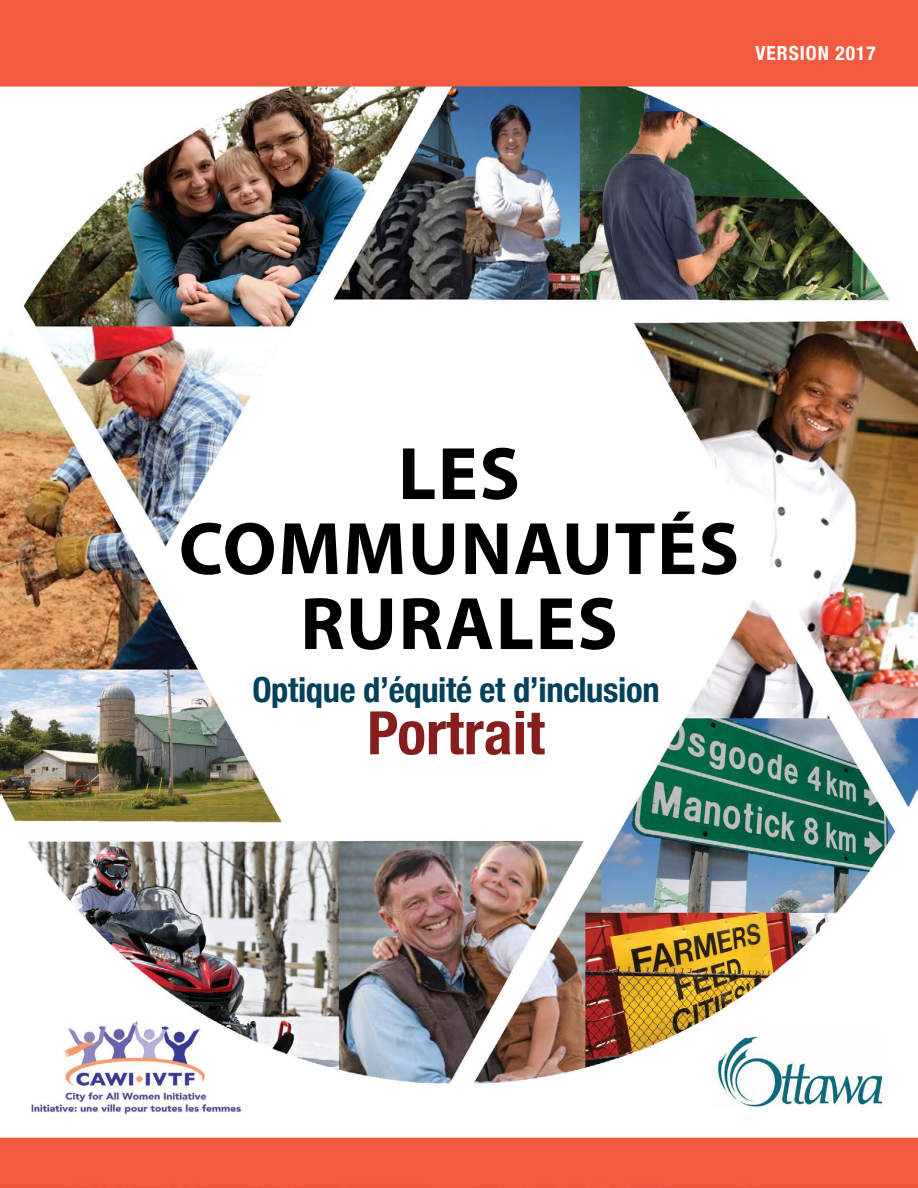
<style>
.page{position:relative;width:918px;height:1188px;background:#fff}
.page>*{position:absolute;margin:0;border:0;box-sizing:border-box;transform-origin:0 0}
.t1{font:700 75px/75px "Myriad Pro";letter-spacing:.02em;color:#000;text-align:center}
.t2{font:700 condensed 60px "Helvetica Neue";color:#861f1b}
.t3{font:700 condensed 34.5px "Helvetica Neue";letter-spacing:-.01em;color:#03415a}
.t4{font:700 condensed 19.5px "Helvetica Neue";letter-spacing:.05em;color:#fff}
</style>
<div class="page">
<img style="left:0;top:0;width:918px;height:1188px">
<p class="t4" style="left:756px;top:37px;width:122px">VERSION 2017</p>
<h1 class="t1" style="left:179px;top:434px;width:562px">LES<br>COMMUNAUTÉS<br>RURALES</h1>
<p class="t3" style="left:252px;top:661px;width:409px">Optique d’équité et d’inclusion</p>
<p class="t2" style="left:367px;top:683px;width:179px">Portrait</p>
</div>
